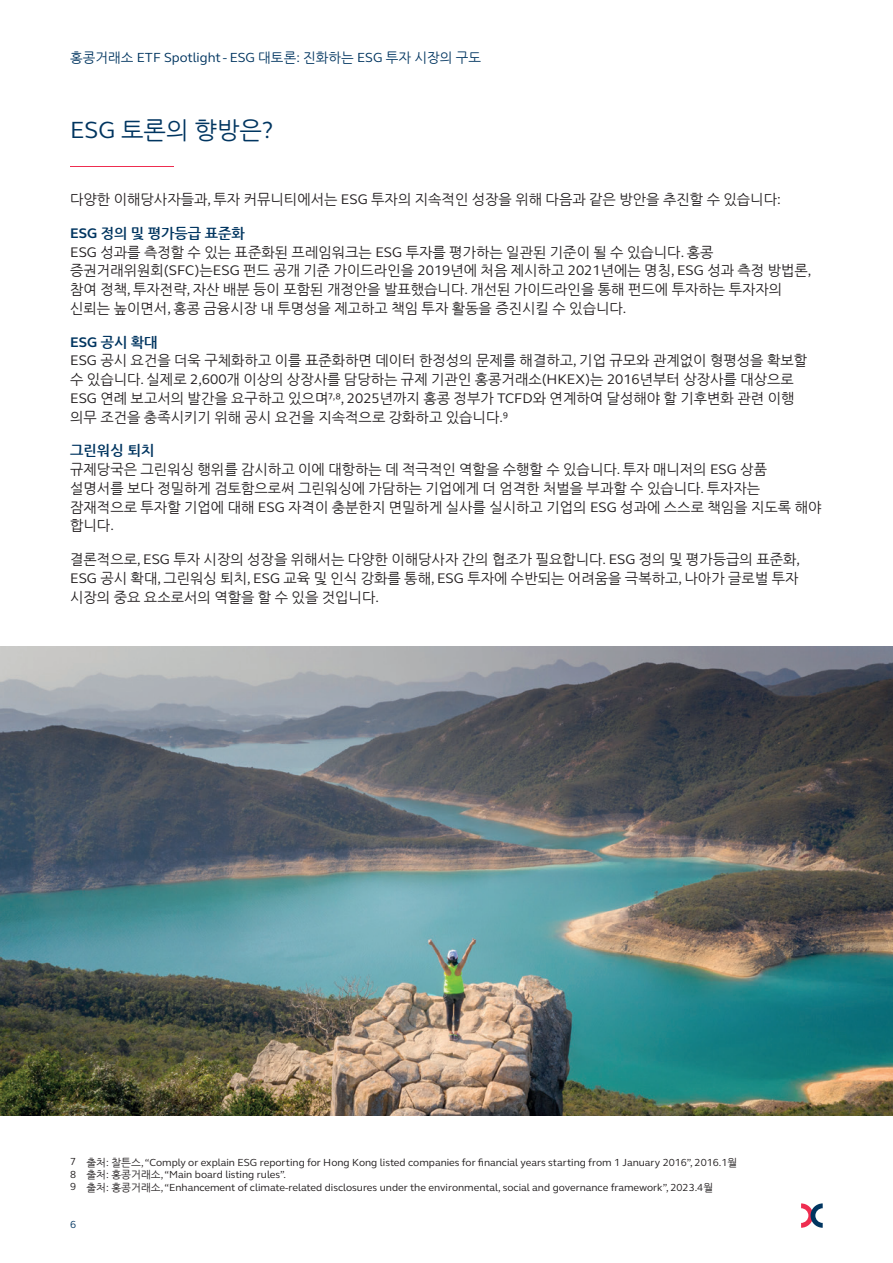
<style>
.page{position:relative;width:893px;height:1263px;background:#fff}
.page>*{position:absolute;margin:0;border:0;box-sizing:border-box;transform-origin:0 0}
.t1{font:24px "Nanum Gothic";color:#003560}
.t2{font:14.25px/18.8px "Nanum Gothic";color:#231f20}
.t3{font:13.5px "FS Elliot Pro";color:#003560}
.t4{font:10.5px/12.6px "FS Elliot Pro";color:#231f20}
.t5{font:10.5px "FS Elliot Pro";color:#003560}
.s1{font-family:"Nanum Gothic"}
.s2{font-family:"FS Elliot Pro"}
.s3{font-family:"FS Elliot Pro";font-weight:700;color:#003560}
.s4{font-weight:700;color:#003560}
</style>
<div class="page">
<img style="left:0;top:646px;width:893px;height:469px">
<svg style="left:801px;top:1203px;width:22px;height:25px"></svg>
<hr style="left:70px;top:166px;width:104px;height:1px;background:#ee2d50">
<p class="t3" style="left:70px;top:49px;width:412px"><span class="s1">홍콩거래소</span> ETF Spotlight - ESG <span class="s1">대토론</span>: <span class="s1">진화하는</span> ESG <span class="s1">투자 시장의 구도</span></p>
<h1 class="t1" style="left:70px;top:119px;width:205px"><span class="s2">ESG</span> 토론의 향방은<span class="s2">?</span></h1>
<p class="t2" style="left:70px;top:190px;width:712px">다양한 이해당사자들과<span class="s2">,</span> 투자 커뮤니티에서는 <span class="s2">ESG</span> 투자의 지속적인 성장을 위해 다음과 같은 방안을 추진할 수 있습니다<span class="s2">:</span></p>
<p class="t2" style="left:70px;top:224px;width:743px"><span class="s3">ESG</span> <span class="s4">정의 및 평가등급 표준화<br></span><span class="s2">ESG</span> 성과를 측정할 수 있는 표준화된 프레임워크는 <span class="s2">ESG</span> 투자를 평가하는 일관된 기준이 될 수 있습니다<span class="s2">.</span> 홍콩 증권거래위원회<span class="s2">(SFC)</span>는<span class="s2">ESG</span> 펀드 공개 기준 가이드라인을 <span class="s2">2019</span>년에 처음 제시하고 <span class="s2">2021</span>년에는 명칭<span class="s2">, ESG</span> 성과 측정 방법론<span class="s2">, </span>참여 정책<span class="s2">,</span> 투자전략<span class="s2">,</span> 자산 배분 등이 포함된 개정안을 발표했습니다<span class="s2">.</span> 개선된 가이드라인을 통해 펀드에 투자하는 투자자의 신뢰는 높이면서<span class="s2">,</span> 홍콩 금융시장 내 투명성을 제고하고 책임 투자 활동을 증진시킬 수 있습니다<span class="s2">.</span></p>
<p class="t2" style="left:70px;top:333px;width:739px"><span class="s3">ESG</span> <span class="s4">공시 확대<br></span><span class="s2">ESG</span> 공시 요건을 더욱 구체화하고 이를 표준화하면 데이터 한정성의 문제를 해결하고<span class="s2">,</span> 기업 규모와 관계없이 형평성을 확보할 수 있습니다<span class="s2">.</span> 실제로 <span class="s2">2,600</span>개 이상의 상장사를 담당하는 규제 기관인 홍콩거래소<span class="s2">(HKEX)</span>는 <span class="s2">2016</span>년부터 상장사를 대상으로 <span class="s2">ESG</span> 연례 보고서의 발간을 요구하고 있으며<span class="s2">7,8, 2025</span>년까지 홍콩 정부가 <span class="s2">TCFD</span>와 연계하여 달성해야 할 기후변화 관련 이행 의무 조건을 충족시키기 위해 공시 요건을 지속적으로 강화하고 있습니다<span class="s2">.9</span></p>
<p class="t2" style="left:70px;top:442px;width:753px"><span class="s4">그린워싱 퇴치<br></span>규제당국은 그린워싱 행위를 감시하고 이에 대항하는 데 적극적인 역할을 수행할 수 있습니다<span class="s2">.</span> 투자 매니저의 <span class="s2">ESG</span> 상품 설명서를 보다 정밀하게 검토함으로써 그린워싱에 가담하는 기업에게 더 엄격한 처벌을 부과할 수 있습니다<span class="s2">.</span> 투자자는 잠재적으로 투자할 기업에 대해 <span class="s2">ESG</span> 자격이 충분한지 면밀하게 실사를 실시하고 기업의 <span class="s2">ESG</span> 성과에 스스로 책임을 지도록 해야 합니다<span class="s2">.</span></p>
<p class="t2" style="left:70px;top:550px;width:731px;text-align:justify">결론적으로<span class="s2">, ESG</span> 투자 시장의 성장을 위해서는 다양한 이해당사자 간의 협조가 필요합니다<span class="s2">. ESG</span> 정의 및 평가등급의 표준화<span class="s2">, ESG</span> 공시 확대<span class="s2">,</span> 그린워싱 퇴치<span class="s2">, ESG</span> 교육 및 인식 강화를 통해<span class="s2">, ESG</span> 투자에 수반되는 어려움을 극복하고<span class="s2">,</span> 나아가 글로벌 투자 시장의 중요 요소로서의 역할을 할 수 있을 것입니다<span class="s2">.</span></p>
<p class="t4" style="left:70px;top:1155px;width:8px;text-align:justify">7<br>8<br>9</p>
<p class="t5" style="left:70px;top:1217px;width:8px">6</p>
<p class="t4" style="left:86px;top:1156px;width:652px"><span class="s1">출처</span>: <span class="s1">찰튼스</span>, “Comply or explain ESG reporting for Hong Kong listed companies for financial years starting from 1 January 2016”, 2016.1<span class="s1">월 출처</span>: <span class="s1">홍콩거래소</span>, “Main board listing rules”.<br><span class="s1">출처</span>: <span class="s1">홍콩거래소</span>, “Enhancement of climate-related disclosures under the environmental, social and governance framework”, 2023.4<span class="s1">월</span></p>
</div>
